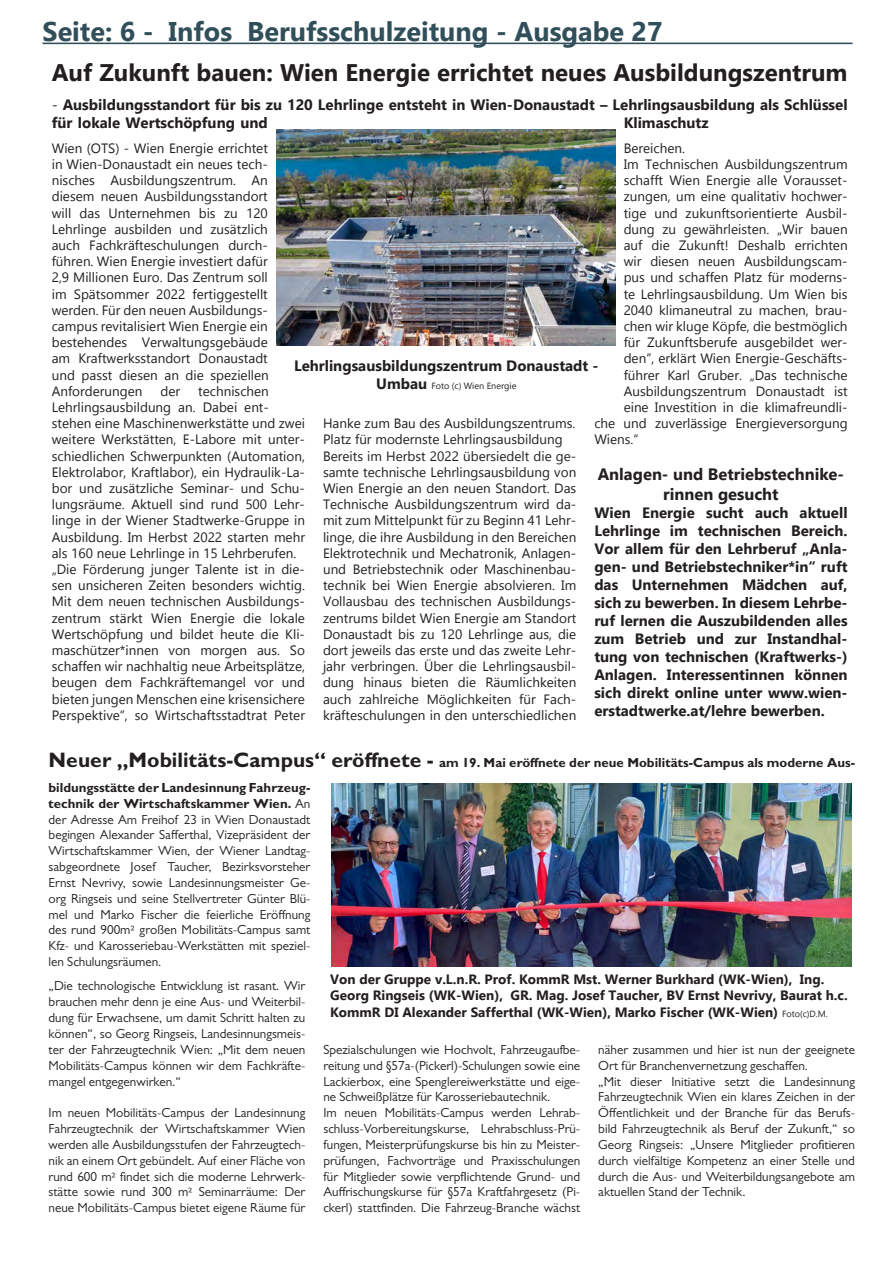
<style>
.page{position:relative;width:893px;height:1263px;background:#fff}
.page>*{position:absolute;margin:0;border:0;box-sizing:border-box;transform-origin:0 0}
.t1{font:700 27px "Gadugi";color:#314f5a}
.t2{font:700 24px "Gadugi";color:#231f20}
.t3{font:700 16.5px/19.8px "Gadugi";color:#231f20;text-align:center}
.t4{font:700 15px/18px "Gadugi";color:#231f20}
.t5{font:13.5px/16.2px "Gadugi";color:#231f20}
.t6{font:700 13.5px/16.2px "Gadugi";color:#231f20}
.t7{font:13.2px/15.9px "Gill Sans MT Pro";color:#231f20;text-align:justify}
.t8{font:700 13.2px/25.2px "Gill Sans MT Pro";color:#231f20}
.t9{font:9px "Gadugi";color:#231f20}
.s1{font-weight:400}
.s2{font-weight:700;font-size:15px}
.s3{font-size:21px}
.s4{font-weight:700}
.s5{font-weight:400;font-size:9px}
</style>
<div class="page">
<hr style="left:43px;top:43px;width:810px;height:1px;background:#314f5a">
<img style="left:276px;top:129px;width:339px;height:216px">
<img style="left:332px;top:783px;width:520px;height:184px">
<h1 class="t1" style="left:43px;top:15px;width:622px">Seite: 6 - Infos Berufsschulzeitung - Ausgabe 27</h1>
<h2 class="t2" style="left:52px;top:58px;width:797px">Auf Zukunft bauen: Wien Energie errichtet neues Ausbildungszentrum</h2>
<p class="t4" style="left:52px;top:96px;width:797px"><span class="s1">-</span> Ausbildungsstandort für bis zu 120 Lehrlinge entsteht in Wien-Donaustadt – Lehrlingsausbildung als Schlüssel für lokale Wertschöpfung und</p>
<p class="t4" style="left:624px;top:114px;width:86px">Klimaschutz</p>
<p class="t5" style="left:52px;top:140px;width:219px;text-align:justify">Wien (OTS) - Wien Energie errichtet in Wien-Donaustadt ein neues tech&shy;nisches Ausbildungszentrum. An diesem neuen Ausbildungsstandort will das Unternehmen bis zu 120<br>Lehrlinge ausbilden und zusätzlich auch Fachkräfteschulungen durch&shy;führen. Wien Energie investiert dafür 2,9 Millionen Euro. Das Zentrum soll im Spätsommer 2022 fertiggestellt werden. Für den neuen Ausbildungs&shy;campus revitalisiert Wien Energie ein bestehendes Verwaltungsgebäude am Kraftwerksstandort Donaustadt und passt diesen an die speziellen Anforderungen</p>
<p class="t5" style="left:624px;top:140px;width:63px">Bereichen.</p>
<p class="t5" style="left:624px;top:156px;width:225px">Im Technischen Ausbildungszentrum</p>
<p class="t5" style="left:624px;top:172px;width:225px">schafft Wien Energie alle Vorausset-</p>
<p class="t5" style="left:624px;top:188px;width:225px">zungen, um eine qualitativ hochwer-</p>
<p class="t5" style="left:624px;top:205px;width:225px">tige und zukunftsorientierte Ausbil-</p>
<p class="t5" style="left:624px;top:221px;width:225px">dung zu gewährleisten. „Wir bauen</p>
<p class="t5" style="left:624px;top:237px;width:225px">auf die Zukunft! Deshalb errichten</p>
<p class="t5" style="left:624px;top:253px;width:225px">wir diesen neuen Ausbildungscam-</p>
<p class="t5" style="left:624px;top:269px;width:225px">pus und schaffen Platz für moderns-</p>
<p class="t5" style="left:624px;top:286px;width:225px">te Lehrlingsausbildung. Um Wien bis</p>
<p class="t5" style="left:624px;top:302px;width:225px">2040 klimaneutral zu machen, brau-</p>
<p class="t5" style="left:624px;top:318px;width:225px">chen wir kluge Köpfe, die bestmöglich</p>
<p class="t5" style="left:624px;top:334px;width:225px">für Zukunftsberufe ausgebildet wer-</p>
<p class="t5" style="left:624px;top:350px;width:225px">den“, erklärt Wien Energie-Geschäfts-</p>
<p class="t5" style="left:624px;top:367px;width:225px">führer Karl Gruber. „Das technische</p>
<p class="t5" style="left:624px;top:383px;width:225px">Ausbildungszentrum Donaustadt ist</p>
<p class="t5" style="left:624px;top:399px;width:225px">eine Investition in die klimafreundli-</p>
<p class="t5" style="left:594px;top:415px;width:255px">che und zuverlässige Energieversorgung</p>
<p class="t5" style="left:594px;top:431px;width:46px">Wiens.“</p>
<p class="t3" style="left:598px;top:465px;width:248px">Anlagen- und Betriebstechnike&shy;rinnen gesucht</p>
<p class="t4" style="left:594px;top:504px;width:255px;text-align:justify">Wien Energie sucht auch aktuell Lehrlinge im technischen Bereich.<br>Vor allem für den Lehrberuf „Anla&shy;gen- und Betriebstechniker*in“ ruft das Unternehmen Mädchen auf, sich zu bewerben. In diesem Lehrbe&shy;ruf lernen die Auszubildenden alles zum Betrieb und zur Instandhal&shy;tung von technischen (Kraftwerks-)<br>Anlagen. Interessentinnen können sich direkt online unter www.wien&shy;erstadtwerke.at/lehre bewerben.</p>
<p class="t4" style="left:294px;top:357px;width:306px">Lehrlingsausbildungszentrum Donaustadt -</p>
<p class="t9" style="left:376px;top:380px;width:142px"><span class="s2">Umbau</span> Foto (c) Wien Energie</p>
<p class="t5" style="left:52px;top:383px;width:255px;text-indent:146px">technischen Lehrlingsausbildung an. Dabei ent&shy;stehen eine Maschinenwerkstätte und zwei weitere Werkstätten, E-Labore mit unter&shy;schiedlichen Schwerpunkten (Automation, Elektrolabor, Kraftlabor), ein Hydraulik-La&shy;bor und zusätzliche Seminar- und Schu&shy;lungsräume. Aktuell sind rund 500 Lehr&shy;linge in der Wiener Stadtwerke-Gruppe in Ausbildung. Im Herbst 2022 starten mehr als 160 neue Lehrlinge in 15 Lehrberufen. „Die Förderung junger Talente ist in die&shy;sen unsicheren Zeiten besonders wichtig.<br>Mit dem neuen technischen Ausbildungs&shy;zentrum stärkt Wien Energie die lokale Wertschöpfung und bildet heute die Kli&shy;maschützer*innen von morgen aus. So schaffen wir nachhaltig neue Arbeitsplätze, beugen dem Fachkräftemangel vor und bieten jungen Menschen eine krisensichere Perspektive“, so Wirtschaftsstadtrat Peter</p>
<p class="t5" style="left:161px;top:383px;width:21px">der</p>
<p class="t5" style="left:323px;top:415px;width:255px">Hanke zum Bau des Ausbildungszentrums.<br>Platz für modernste Lehrlingsausbildung Bereits im Herbst 2022 übersiedelt die ge&shy;samte technische Lehrlingsausbildung von Wien Energie an den neuen Standort. Das Technische Ausbildungszentrum wird da&shy;mit zum Mittelpunkt für zu Beginn 41 Lehr&shy;linge, die ihre Ausbildung in den Bereichen Elektrotechnik und Mechatronik, Anlagen&shy;und Betriebstechnik oder Maschinenbau&shy;technik bei Wien Energie absolvieren. Im Vollausbau des technischen Ausbildungs&shy;zentrums bildet Wien Energie am Standort Donaustadt bis zu 120 Lehrlinge aus, die dort jeweils das erste und das zweite Lehr&shy;jahr verbringen. Über die Lehrlingsausbil&shy;dung hinaus bieten die Räumlichkeiten auch zahlreiche Möglichkeiten für Fach&shy;kräfteschulungen in den unterschiedlichen</p>
<p class="t8" style="left:49px;top:749px;width:808px"><span class="s3">Neuer „Mobilitäts-Campus“ eröffnete -</span> am 19. Mai eröffnete der neue Mobilitäts-Campus als moderne Aus&shy;bildungsstätte der Landesinnung Fahrzeug-</p>
<p class="t7" style="left:49px;top:795px;width:263px"><span class="s4">technik der Wirtschaftskammer Wien.</span> An der Adresse Am Freihof 23 in Wien Donaustadt begingen Alexander Safferthal, Vizepräsident der Wirtschaftskammer Wien, der Wiener Landtag&shy;sabgeordnete Josef Taucher, Bezirksvorsteher Ernst Nevrivy, sowie Landesinnungsmeister Ge&shy;org Ringseis und seine Stellvertreter Günter Blü&shy;mel und Marko Fischer die feierliche Eröffnung des rund 900m² großen Mobilitäts-Campus samt Kfz- und Karosseriebau-Werkstätten mit speziel&shy;len Schulungsräumen.</p>
<p class="t7" style="left:49px;top:978px;width:258px">„Die technologische Entwicklung ist rasant. Wir brauchen mehr denn je eine Aus- und Weiterbil&shy;dung für Erwachsene, um damit Schritt halten zu können“, so Georg Ringseis, Landesinnungsmeis&shy;ter der Fahrzeugtechnik Wien: „Mit dem neuen Mobilitäts-Campus können wir dem Fachkräfte&shy;mangel entgegenwirken.“</p>
<p class="t7" style="left:49px;top:1105px;width:258px">Im neuen Mobilitäts-Campus der Landesinnung Fahrzeugtechnik der Wirtschaftskammer Wien werden alle Ausbildungsstufen der Fahrzeugtech&shy;nik an einem Ort gebündelt. Auf einer Fläche von rund 600 m² findet sich die moderne Lehrwerk&shy;stätte sowie rund 300 m² Seminarräume: Der neue Mobilitäts-Campus bietet eigene Räume für</p>
<p class="t6" style="left:330px;top:971px;width:519px">Von der Gruppe v.L.n.R. Prof. KommR Mst. Werner Burkhard (WK-Wien), Ing.<br>Georg Ringseis (WK-Wien), GR. Mag. Josef Taucher, BV Ernst Nevrivy, Baurat h.c.<br>KommR DI Alexander Safferthal (WK-Wien), Marko Fischer (WK-Wien) <span class="s5">Foto(c)D.M.</span></p>
<p class="t7" style="left:323px;top:1041px;width:258px;text-align:left">Spezialschulungen wie Hochvolt, Fahrzeugaufbe&shy;reitung und §57a-(Pickerl)-Schulungen sowie eine Lackierbox, eine Spenglereiwerkstätte und eige&shy;ne Schweißplätze für Karosseriebautechnik.<br>Im neuen Mobilitäts-Campus werden Lehrab&shy;schluss-Vorbereitungskurse, Lehrabschluss-Prü&shy;fungen, Meisterprüfungskurse bis hin zu Meister&shy;prüfungen, Fachvorträge und Praxisschulungen für Mitglieder sowie verpflichtende Grund- und Auffrischungskurse für §57a Kraftfahrgesetz (Pi&shy;ckerl) stattfinden. Die Fahrzeug-Branche wächst</p>
<p class="t7" style="left:598px;top:1041px;width:258px;text-align:left">näher zusammen und hier ist nun der geeignete Ort für Branchenvernetzung geschaffen.<br>„Mit dieser Initiative setzt die Landesinnung Fahrzeugtechnik Wien ein klares Zeichen in der Öffentlichkeit und der Branche für das Berufs&shy;bild Fahrzeugtechnik als Beruf der Zukunft,“ so Georg Ringseis: „Unsere Mitglieder profitieren durch vielfältige Kompetenz an einer Stelle und durch die Aus- und Weiterbildungsangebote am aktuellen Stand der Technik.</p>
</div>
